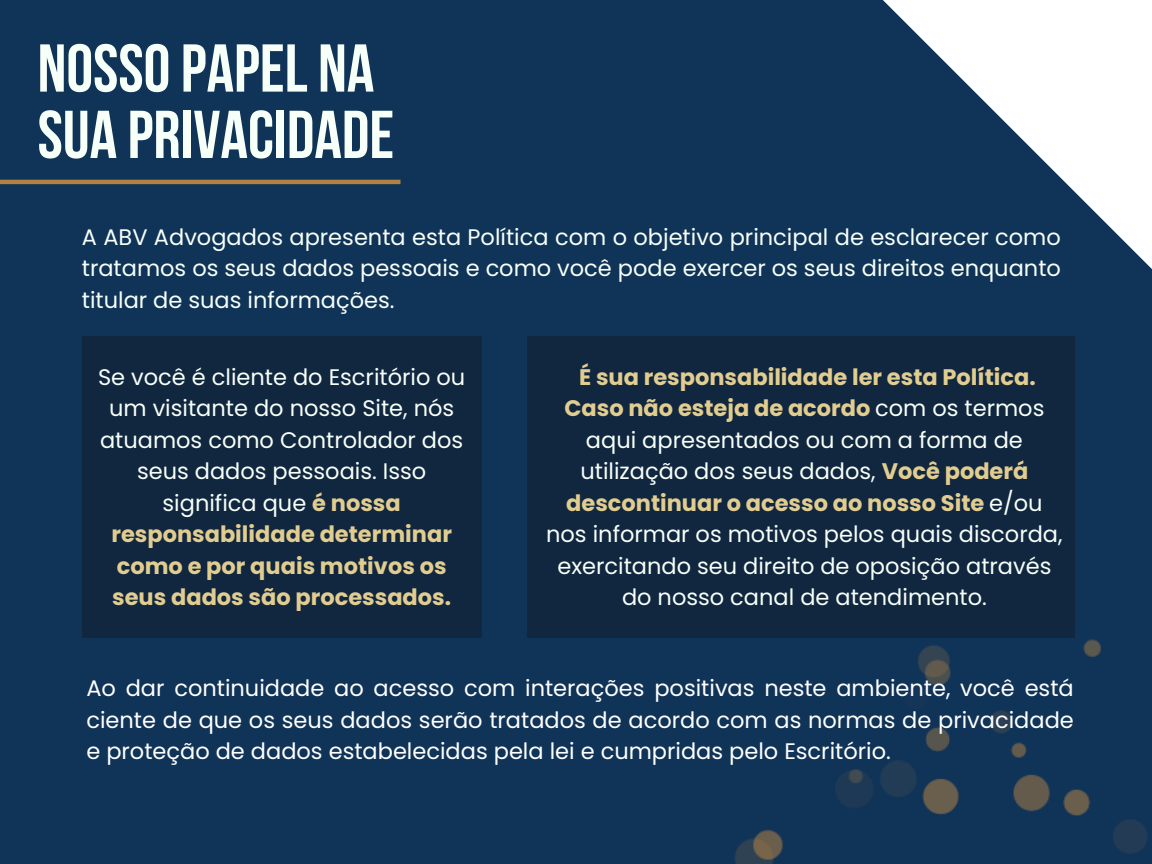
<style>
.page{position:relative;width:1152px;height:864px;background:#103358}
.page>*{position:absolute;margin:0;border:0;box-sizing:border-box;transform-origin:0 0}
.t1{font:700 67.5px/66.3px "Bebas Neue";color:#f7fff9}
.t2{font:22.5px/31.5px "Poppins";color:#f7fff9;text-align:center}
.t3{font:22.5px/31.5px "Poppins";color:#fff;text-align:justify}
.s1{font-weight:700;color:#e1cd90}
</style>
<div class="page">
<img style="left:727px;top:638px;width:425px;height:226px">
<div style="left:82px;top:336px;width:399px;height:302px;background:#11263f"></div>
<div style="left:527px;top:336px;width:547px;height:302px;background:#11263f"></div>
<hr style="left:0;top:180px;width:401px;height:4px;background:#b18244">
<p class="t1" style="left:38px;top:42px;width:358px">NOSSOPAPEL NA<br>SUA PRIVACIDADE</p>
<p class="t2" style="left:82px;top:221px;width:981px;text-align:justify">A ABV Advogados apresenta esta Política com o objetivo principal de esclarecer como tratamos os seus dados pessoais e como você pode exercer os seus direitos enquanto titular de suas informações.</p>
<p class="t2" style="left:98px;top:361px;width:369px">Se você é cliente do Escritório ou um visitante do nosso Site, nós atuamos como Controlador dos seus dados pessoais. Isso significa que <span class="s1">é nossa responsabilidade determinar como e por quais motivos os seus dados são processados.</span></p>
<p class="t2" style="left:546px;top:361px;width:518px"><span class="s1">É sua responsabilidade ler esta Política.<br>Caso não esteja de acordo</span> com os termos aqui apresentados ou com a forma de utilização dos seus dados, <span class="s1">Você poderá descontinuar o acesso ao nosso Site</span> e/ou nos informar os motivos pelos quais discorda, exercitando seu direito de oposição através do nosso canal de atendimento.</p>
<p class="t3" style="left:86px;top:672px;width:989px">Ao dar continuidade ao acesso com interações positivas neste ambiente, você está ciente de que os seus dados serão tratados de acordo com as normas de privacidade e proteção de dados estabelecidas pela lei e cumpridas pelo Escritório.</p>
</div>
